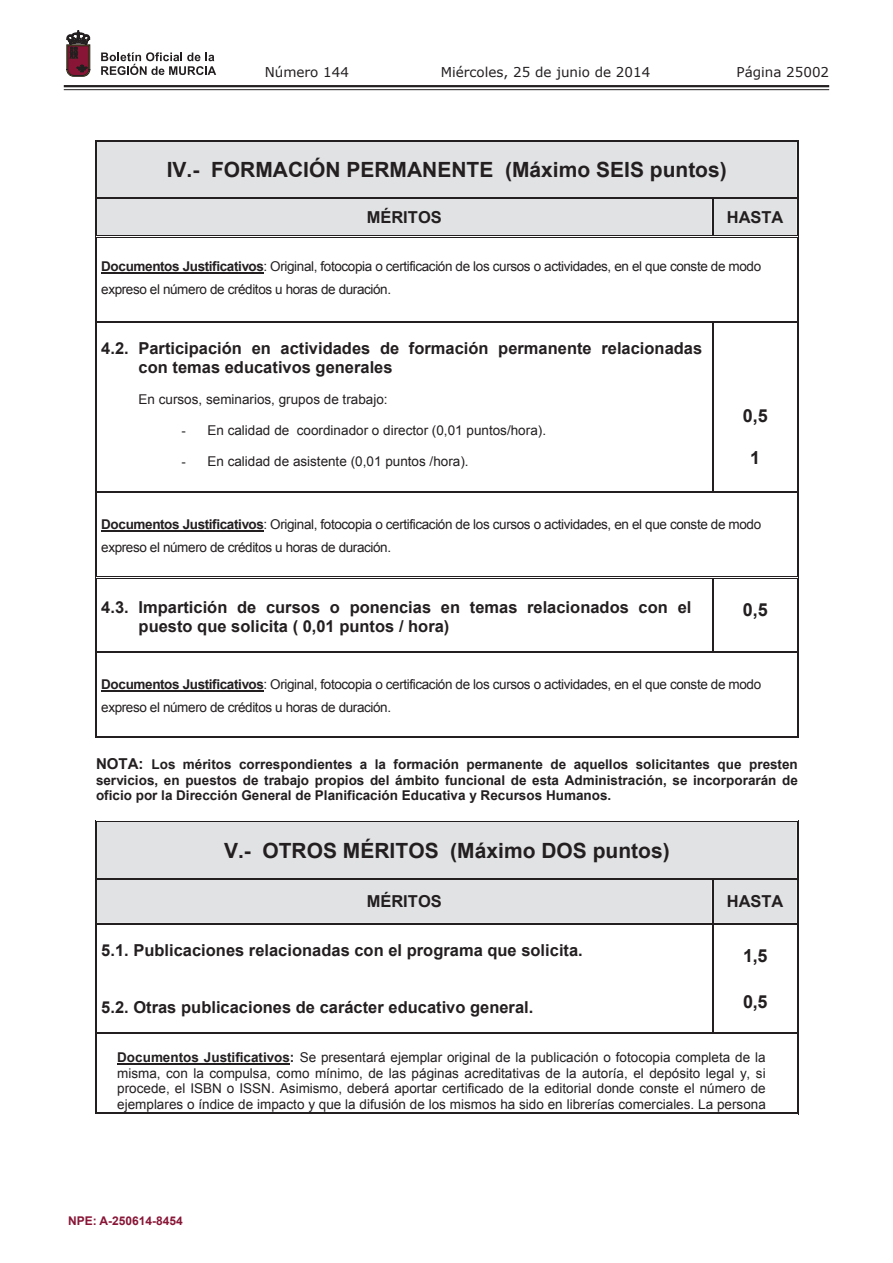
<style>
.page{position:relative;width:893px;height:1263px;background:#fff}
.page>*{position:absolute;margin:0;border:0;box-sizing:border-box;transform-origin:0 0}
.t1{font:700 21px "Arial";color:#231f20}
.t2{font:700 18px "Arial";color:#231f20}
.t3{font:700 16.5px/19px "Arial";color:#231f20}
.t4{font:13.5px/23.4px "Arial";letter-spacing:-.03em;color:#231f20}
.t5{font:700 13.5px/15.6px "Arial";color:#231f20;text-align:justify}
.t6{font:13.5px "Arial";color:#231f20}
.t7{font:13.5px "Verdana";color:#231f20}
.t8{font:700 12px "Arial";color:#881536}
.s1{font-weight:700}
.s2{font-family:"Times New Roman"}
.s3{font-size:15px}
</style>
<div class="page">
<hr style="left:64px;top:85px;width:765px;height:2px;background:#231f20">
<hr style="left:64px;top:89px;width:765px;height:1px;background:#231f20">
<svg style="left:101px;top:52px;width:115px;height:23px"></svg>
<svg style="left:67px;top:31px;width:23px;height:45px"></svg>
<hr style="left:101px;top:272px;width:163px;height:2px;background:#231f20">
<svg style="left:95px;top:140px;width:704px;height:98px;background:#d4d5d6"></svg>
<hr style="left:96px;top:238px;width:1px;height:83px;background:#231f20">
<hr style="left:95px;top:238px;width:1px;height:83px;background:#231f20">
<hr style="left:798px;top:238px;width:1px;height:83px;background:#231f20">
<hr style="left:797px;top:238px;width:1px;height:83px;background:#231f20">
<hr style="left:97px;top:321px;width:615px;height:1px;background:#231f20">
<hr style="left:97px;top:322px;width:615px;height:1px;background:#231f20">
<hr style="left:714px;top:321px;width:83px;height:1px;background:#231f20">
<hr style="left:714px;top:322px;width:83px;height:1px;background:#231f20">
<hr style="left:96px;top:323px;width:1px;height:168px;background:#231f20">
<hr style="left:95px;top:323px;width:1px;height:168px;background:#231f20">
<hr style="left:713px;top:323px;width:1px;height:168px;background:#231f20">
<hr style="left:712px;top:323px;width:1px;height:168px;background:#231f20">
<hr style="left:798px;top:323px;width:1px;height:168px;background:#231f20">
<hr style="left:797px;top:323px;width:1px;height:168px;background:#231f20">
<hr style="left:101px;top:530px;width:163px;height:2px;background:#231f20">
<hr style="left:97px;top:491px;width:615px;height:1px;background:#231f20">
<hr style="left:97px;top:492px;width:615px;height:1px;background:#231f20">
<hr style="left:714px;top:491px;width:83px;height:1px;background:#231f20">
<hr style="left:714px;top:492px;width:83px;height:1px;background:#231f20">
<hr style="left:96px;top:493px;width:1px;height:83px;background:#231f20">
<hr style="left:95px;top:493px;width:1px;height:83px;background:#231f20">
<hr style="left:798px;top:493px;width:1px;height:83px;background:#231f20">
<hr style="left:797px;top:493px;width:1px;height:83px;background:#231f20">
<hr style="left:97px;top:576px;width:615px;height:1px;background:#231f20">
<hr style="left:97px;top:578px;width:615px;height:1px;background:#231f20">
<hr style="left:714px;top:576px;width:83px;height:1px;background:#231f20">
<hr style="left:714px;top:578px;width:83px;height:1px;background:#231f20">
<hr style="left:96px;top:579px;width:1px;height:72px;background:#231f20">
<hr style="left:95px;top:579px;width:1px;height:72px;background:#231f20">
<hr style="left:713px;top:579px;width:1px;height:72px;background:#231f20">
<hr style="left:712px;top:579px;width:1px;height:72px;background:#231f20">
<hr style="left:798px;top:579px;width:1px;height:72px;background:#231f20">
<hr style="left:797px;top:579px;width:1px;height:72px;background:#231f20">
<hr style="left:101px;top:690px;width:163px;height:2px;background:#231f20">
<hr style="left:97px;top:651px;width:615px;height:1px;background:#231f20">
<hr style="left:97px;top:652px;width:615px;height:1px;background:#231f20">
<hr style="left:714px;top:651px;width:83px;height:1px;background:#231f20">
<hr style="left:714px;top:652px;width:83px;height:1px;background:#231f20">
<hr style="left:96px;top:653px;width:1px;height:83px;background:#231f20">
<hr style="left:95px;top:653px;width:1px;height:85px;background:#231f20">
<hr style="left:97px;top:737px;width:700px;height:1px;background:#231f20">
<hr style="left:97px;top:736px;width:700px;height:1px;background:#231f20">
<hr style="left:798px;top:653px;width:1px;height:83px;background:#231f20">
<hr style="left:797px;top:653px;width:1px;height:83px;background:#231f20">
<div style="left:95px;top:821px;width:704px;height:104px;background:#e1e2e4"></div>
<hr style="left:96px;top:925px;width:1px;height:107px;background:#231f20">
<hr style="left:95px;top:925px;width:1px;height:107px;background:#231f20">
<hr style="left:713px;top:925px;width:1px;height:107px;background:#231f20">
<hr style="left:712px;top:925px;width:1px;height:107px;background:#231f20">
<hr style="left:798px;top:925px;width:1px;height:107px;background:#231f20">
<hr style="left:797px;top:925px;width:1px;height:107px;background:#231f20">
<hr style="left:117px;top:1063px;width:173px;height:2px;background:#231f20">
<hr style="left:97px;top:1032px;width:615px;height:1px;background:#231f20">
<hr style="left:97px;top:1033px;width:615px;height:1px;background:#231f20">
<hr style="left:714px;top:1032px;width:83px;height:1px;background:#231f20">
<hr style="left:714px;top:1033px;width:83px;height:1px;background:#231f20">
<hr style="left:96px;top:1034px;width:1px;height:78px;background:#231f20">
<hr style="left:95px;top:1034px;width:1px;height:80px;background:#231f20">
<hr style="left:97px;top:1113px;width:700px;height:1px;background:#231f20">
<hr style="left:97px;top:1112px;width:700px;height:1px;background:#231f20">
<hr style="left:798px;top:1034px;width:1px;height:78px;background:#231f20">
<hr style="left:797px;top:1034px;width:1px;height:78px;background:#231f20">
<p class="t7" style="left:265px;top:62px;width:86px">Número 144</p>
<p class="t7" style="left:441px;top:62px;width:211px">Miércoles, 25 de junio de 2014</p>
<p class="t7" style="left:736px;top:62px;width:94px">Página 25002</p>
<h1 class="t1" style="left:167px;top:156px;width:561px">IV.- FORMACIÓN PERMANENTE (Máximo SEIS puntos)</h1>
<p class="t3" style="left:367px;top:209px;width:77px">MÉRITOS</p>
<p class="t3" style="left:727px;top:209px;width:58px">HASTA</p>
<p class="t4" style="left:101px;top:255px;width:661px"><span class="s1">Documentos Justificativos</span>: Original, fotocopia o certificación de los cursos o actividades, en el que conste de modo expreso el número de créditos u horas de duración.</p>
<p class="t3" style="left:139px;top:339px;width:565px;text-indent:-37px">4.2. Participación en actividades de formación permanente relacionadas con temas educativos generales</p>
<p class="t6" style="left:139px;top:391px;width:251px">En cursos, seminarios, grupos de trabajo:</p>
<p class="t6" style="left:181px;top:422px;width:366px"><span class="s2">-</span> En calidad de coordinador o director (0,01 puntos/hora).</p>
<p class="t6" style="left:181px;top:453px;width:289px"><span class="s2">-</span> En calidad de asistente (0,01 puntos /hora).</p>
<h2 class="t2" style="left:743px;top:404px;width:27px">0,5</h2>
<h2 class="t2" style="left:750px;top:445px;width:12px">1</h2>
<p class="t4" style="left:101px;top:512px;width:661px"><span class="s1">Documentos Justificativos</span>: Original, fotocopia o certificación de los cursos o actividades, en el que conste de modo expreso el número de créditos u horas de duración.</p>
<p class="t3" style="left:139px;top:598px;width:554px;text-indent:-37px">4.3. Impartición de cursos o ponencias en temas relacionados con el puesto que solicita ( 0,01 puntos / hora)</p>
<h2 class="t2" style="left:743px;top:598px;width:27px">0,5</h2>
<p class="t4" style="left:101px;top:673px;width:661px"><span class="s1">Documentos Justificativos</span>: Original, fotocopia o certificación de los cursos o actividades, en el que conste de modo expreso el número de créditos u horas de duración.</p>
<p class="t5" style="left:96px;top:757px;width:703px"><span class="s3">NOTA:</span> Los méritos correspondientes a la formación permanente de aquellos solicitantes que presten servicios, en puestos de trabajo propios del ámbito funcional de esta Administración, se incorporarán de oficio por la Dirección General de Planificación Educativa y Recursos Humanos.</p>
<h1 class="t1" style="left:224px;top:837px;width:447px">V.- OTROS MÉRITOS (Máximo DOS puntos)</h1>
<p class="t3" style="left:367px;top:892px;width:77px">MÉRITOS</p>
<p class="t3" style="left:727px;top:892px;width:58px">HASTA</p>
<p class="t3" style="left:101px;top:941px;width:483px">5.1. Publicaciones relacionadas con el programa que solicita.</p>
<h2 class="t2" style="left:743px;top:943px;width:26px">1,5</h2>
<h2 class="t2" style="left:743px;top:990px;width:26px">0,5</h2>
<p class="t3" style="left:101px;top:998px;width:434px">5.2. Otras publicaciones de carácter educativo general.</p>
<p class="t4" style="left:117px;top:1050px;width:650px;line-height:15.6px;text-align:justify"><span class="s1">Documentos Justificativos:</span> Se presentará ejemplar original de la publicación o fotocopia completa de la misma, con la compulsa, como mínimo, de las páginas acreditativas de la autoría, el depósito legal y, si procede, el ISBN o ISSN. Asimismo, deberá aportar certificado de la editorial donde conste el número de ejemplares o índice de impacto y que la difusión de los mismos ha sido en librerías comerciales. La persona</p>
<p class="t8" style="left:68px;top:1213px;width:116px">NPE: A-250614-8454</p>
</div>
